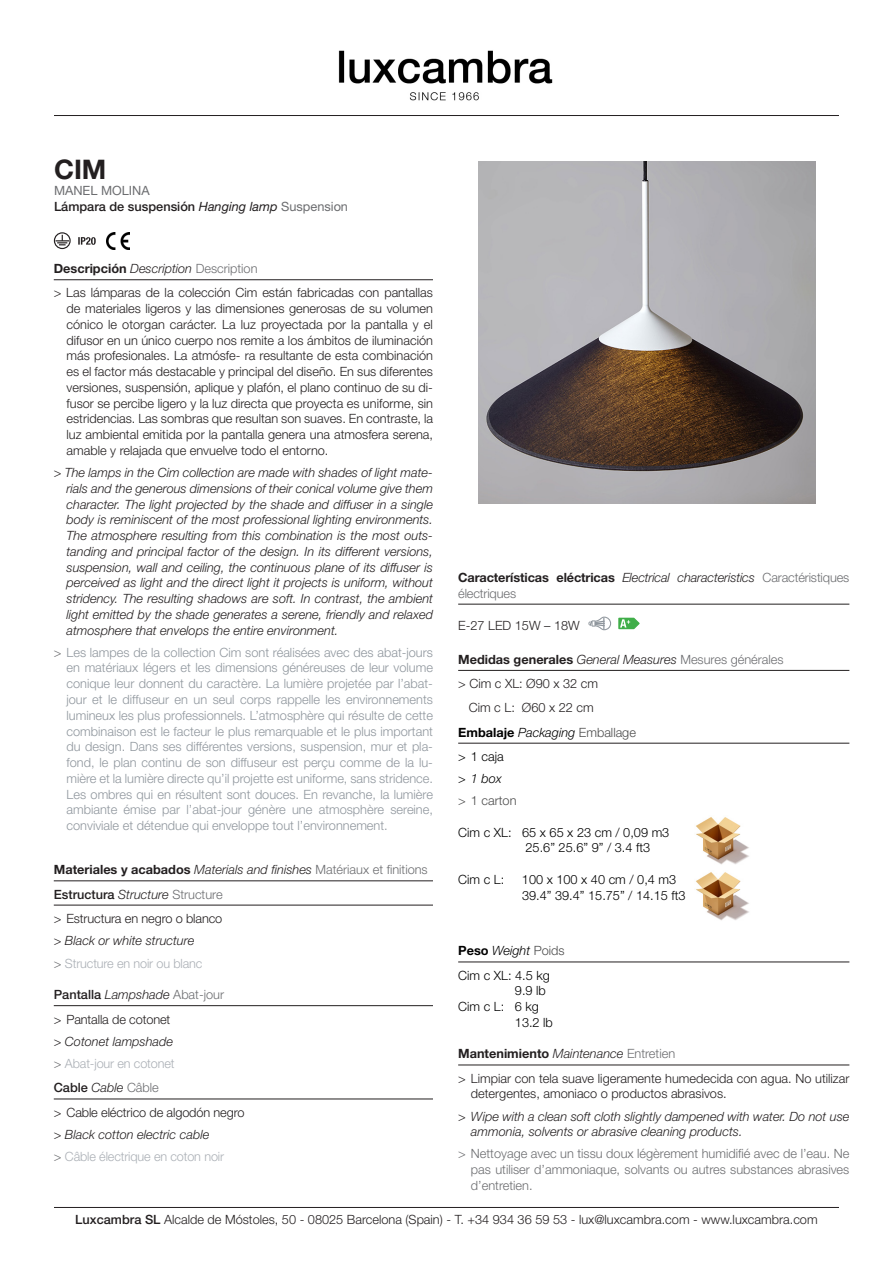
<style>
.page{position:relative;width:893px;height:1263px;background:#fff}
.page>*{position:absolute;margin:0;border:0;box-sizing:border-box;transform-origin:0 0}
.t1{font:700 27px "Helvetica Neue LT Std";color:#231f20}
.t2{font:300 12.75px/15.8px "Helvetica Neue LT Std";color:#231f20;text-align:justify}
.t3{font:italic 300 12.75px/15.8px "Helvetica Neue LT Std";color:#231f20;text-align:justify}
.t4{font:300 12.75px/15.8px "Helvetica Neue LT Std";color:#8f969d;text-align:justify}
.t5{font:300 12.75px/15.8px "Helvetica Neue LT Std";color:#6c6d70}
.t6{font:300 12.75px "Helvetica Neue LT Std";color:#000}
.t7{font:700 12.75px "Helvetica Neue LT Std";color:#231f20}
.t8{font:500 12.75px "Helvetica Neue LT Std";color:#231f20}
.t9{font:300 12.75px "Helvetica Neue LT Std";letter-spacing:-.01em;color:#abb0b6}
.t10{font:italic 300 12.75px "Helvetica Neue LT Std";color:#000}
.t11{font:12.75px "Helvetica Neue LT Std";color:#6c6d70}
.t12{font:300 12.75px "Helvetica Neue LT Std";color:#4d4d4d}
.s1{font-weight:400;font-style:italic}
.s2{font-weight:400;color:#6c6d70}
.s3{font-weight:300;font-style:italic}
.s4{font-weight:300;color:#6c6d70}
.s5{font-style:normal}
.s6{color:#6c6d70}
.s7{font-weight:700;font-style:normal}
.s8{font-style:normal;color:#6c6d70}
.s9{font-weight:500;font-style:normal}
.s10{font-weight:700;color:#231f20}
.s11{font-style:italic;color:#231f20}
.s12{font-style:normal;color:#4d4d4d}
.s13{font-weight:500}
</style>
<div class="page">
<hr style="left:54px;top:279px;width:379px;height:1px;background:#231f20">
<hr style="left:54px;top:880px;width:379px;height:1px;background:#231f20">
<hr style="left:54px;top:905px;width:379px;height:1px;background:#231f20">
<hr style="left:54px;top:1005px;width:379px;height:1px;background:#231f20">
<hr style="left:54px;top:1099px;width:379px;height:1px;background:#231f20">
<svg style="left:78px;top:237px;width:18px;height:8px"></svg>
<img style="left:107px;top:233px;width:23px;height:16px">
<hr style="left:54px;top:1207px;width:785px;height:1px;background:#231f20">
<hr style="left:54px;top:115px;width:785px;height:1px;background:#231f20">
<svg style="left:56px;top:235px;width:13px;height:10px"></svg>
<div style="left:54px;top:232px;width:17px;height:17px;border:1px solid #231f20;border-radius:50%"></div>
<svg style="left:588px;top:617px;width:23px;height:13px"></svg>
<svg style="left:618px;top:617px;width:22px;height:13px"></svg>
<hr style="left:458px;top:604px;width:391px;height:1px;background:#231f20">
<hr style="left:458px;top:670px;width:391px;height:1px;background:#231f20">
<hr style="left:458px;top:743px;width:391px;height:1px;background:#231f20">
<hr style="left:458px;top:962px;width:391px;height:1px;background:#231f20">
<hr style="left:458px;top:1065px;width:391px;height:1px;background:#231f20">
<img style="left:478px;top:162px;width:337px;height:342px">
<img style="left:696px;top:817px;width:53px;height:48px">
<img style="left:338px;top:50px;width:215px;height:51px">
<img style="left:696px;top:872px;width:53px;height:49px">
<p class="t1" style="left:54px;top:153px;width:54px">CIM</p>
<p class="t11" style="left:54px;top:183px;width:97px">MANEL MOLINA</p>
<p class="t8" style="left:54px;top:198px;width:296px">Lámpara de suspensión <span class="s1">Hanging lamp</span> <span class="s2">Suspension</span></p>
<p class="t7" style="left:54px;top:261px;width:205px">Descripción <span class="s3">Description</span> <span class="s4">Description</span></p>
<p class="t2" style="left:67px;top:285px;width:368px;text-indent:-13px">&gt; Las lámparas de la colección Cim están fabricadas con pantallas de materiales ligeros y las dimensiones generosas de su volumen cónico le otorgan carácter. La luz proyectada por la pantalla y el difusor en un único cuerpo nos remite a los ámbitos de iluminación más profesionales. La atmósfe- ra resultante de esta combinación es el factor más destacable y principal del diseño. En sus diferentes versiones, suspensión, aplique y plafón, el plano continuo de su di&shy;fusor se percibe ligero y la luz directa que proyecta es uniforme, sin estridencias. Las sombras que resultan son suaves. En contraste, la luz ambiental emitida por la pantalla genera una atmosfera serena, amable y relajada que envuelve todo el entorno.</p>
<p class="t3" style="left:67px;top:464px;width:368px;text-indent:-13px"><span class="s5">&gt;</span> The lamps in the Cim collection are made with shades of light mate&shy;rials and the generous dimensions of their conical volume give them character. The light projected by the shade and diffuser in a single body is reminiscent of the most professional lighting environments.<br>The atmosphere resulting from this combination is the most outs&shy;tanding and principal factor of the design. In its different versions, suspension, wall and ceiling, the continuous plane of its diffuser is perceived as light and the direct light it projects is uniform, without stridency. The resulting shadows are soft. In contrast, the ambient light emitted by the shade generates a serene, friendly and relaxed atmosphere that envelops the entire environment.</p>
<p class="t4" style="left:67px;top:644px;width:368px;text-indent:-13px"><span class="s6">&gt;</span> Les lampes de la collection Cim sont réalisées avec des abat-jours en matériaux légers et les dimensions généreuses de leur volume conique leur donnent du caractère. La lumière projetée par l’abat&shy;jour et le diffuseur en un seul corps rappelle les environnements lumineux les plus professionnels. L’atmosphère qui résulte de cette combinaison est le facteur le plus remarquable et le plus important du design. Dans ses différentes versions, suspension, mur et pla&shy;fond, le plan continu de son diffuseur est perçu comme de la lu&shy;mière et la lumière directe qu’il projette est uniforme, sans stridence.<br>Les ombres qui en résultent sont douces. En revanche, la lumière ambiante émise par l’abat-jour génère une atmosphère sereine, conviviale et détendue qui enveloppe tout l’environnement.</p>
<p class="t3" style="left:54px;top:862px;width:375px"><span class="s7">Materiales y acabados</span> Materials and finishes <span class="s8">Matériaux et finitions</span></p>
<p class="t8" style="left:54px;top:886px;width:170px">Estructura <span class="s3">Structure</span> <span class="s4">Structure</span></p>
<p class="t2" style="left:54px;top:911px;width:170px">&gt; Estructura en negro o blanco</p>
<p class="t3" style="left:54px;top:933px;width:142px"><span class="s5">&gt;</span> Black or white structure</p>
<p class="t9" style="left:54px;top:955px;width:150px"><span class="s6">&gt;</span> Structure en noir ou blanc</p>
<p class="t3" style="left:54px;top:986px;width:172px"><span class="s9">Pantalla</span> Lampshade <span class="s8">Abat-jour</span></p>
<p class="t2" style="left:54px;top:1011px;width:118px">&gt; Pantalla de cotonet</p>
<p class="t3" style="left:54px;top:1033px;width:121px"><span class="s5">&gt;</span> Cotonet lampshade</p>
<p class="t9" style="left:54px;top:1056px;width:122px"><span class="s6">&gt;</span> Abat-jour en cotonet</p>
<p class="t8" style="left:54px;top:1080px;width:107px">Cable <span class="s3">Cable</span> <span class="s4">Câble</span></p>
<p class="t2" style="left:54px;top:1104px;width:192px">&gt; Cable eléctrico de algodón negro</p>
<p class="t3" style="left:54px;top:1127px;width:157px"><span class="s5">&gt;</span> Black cotton electric cable</p>
<p class="t9" style="left:54px;top:1149px;width:172px"><span class="s6">&gt;</span> Câble électrique en coton noir</p>
<p class="t5" style="left:458px;top:569px;width:393px"><span class="s10">Características eléctricas</span> <span class="s11">Electrical characteristics</span> Caractéristiques électriques</p>
<p class="t2" style="left:458px;top:617px;width:123px">E-27 LED 15W – 18W</p>
<p class="t7" style="left:458px;top:651px;width:327px">Medidas generales <span class="s3">General Measures</span> <span class="s4">Mesures générales</span></p>
<p class="t2" style="left:458px;top:675px;width:141px">&gt; Cim c XL: Ø90 x 32 cm</p>
<p class="t2" style="left:469px;top:700px;width:126px">Cim c L: Ø60 x 22 cm</p>
<p class="t10" style="left:458px;top:724px;width:179px"><span class="s7">Embalaje</span> Packaging <span class="s12">Emballage</span></p>
<p class="t6" style="left:458px;top:748px;width:47px">&gt; 1 caja</p>
<p class="t10" style="left:458px;top:771px;width:45px"><span class="s5">&gt;</span> 1 box</p>
<p class="t12" style="left:458px;top:793px;width:60px">&gt; 1 carton</p>
<p class="t6" style="left:458px;top:824px;width:213px">Cim c XL: 65 x 65 x 23 cm / 0,09 m3</p>
<p class="t6" style="left:525px;top:840px;width:126px">25.6” 25.6” 9” / 3.4 ft3</p>
<p class="t6" style="left:458px;top:871px;width:48px">Cim c L:</p>
<p class="t6" style="left:522px;top:871px;width:156px">100 x 100 x 40 cm / 0,4 m3</p>
<p class="t6" style="left:522px;top:887px;width:165px">39.4” 39.4” 15.75” / 14.15 ft3</p>
<p class="t10" style="left:458px;top:943px;width:108px"><span class="s7">Peso</span> Weight <span class="s12">Poids</span></p>
<p class="t6" style="left:458px;top:967px;width:93px">Cim c XL: 4.5 kg</p>
<p class="t6" style="left:515px;top:983px;width:32px">9.9 lb</p>
<p class="t6" style="left:458px;top:999px;width:82px">Cim c L: 6 kg</p>
<p class="t6" style="left:515px;top:1014px;width:40px">13.2 lb</p>
<p class="t7" style="left:458px;top:1046px;width:218px">Mantenimiento <span class="s3">Maintenance</span> <span class="s4">Entretien</span></p>
<p class="t2" style="left:471px;top:1070px;width:380px;text-indent:-13px">&gt; Limpiar con tela suave ligeramente humedecida con agua. No utilizar detergentes, amoniaco o productos abrasivos.</p>
<p class="t3" style="left:471px;top:1108px;width:380px;text-indent:-13px"><span class="s5">&gt;</span> Wipe with a clean soft cloth slightly dampened with water. Do not use ammonia, solvents or abrasive cleaning products.</p>
<p class="t5" style="left:471px;top:1146px;width:380px;text-align:justify;text-indent:-13px">&gt; Nettoyage avec un tissu doux légèrement humidifié avec de l’eau. Ne pas utiliser d’ammoniaque, solvants ou autres substances abrasives d’entretien.</p>
<p class="t2" style="left:75px;top:1211px;width:744px"><span class="s13">Luxcambra SL</span> Alcalde de Móstoles, 50 - 08025 Barcelona (Spain) - T. +34 934 36 59 53 - lux@luxcambra.com - www.luxcambra.com</p>
</div>
